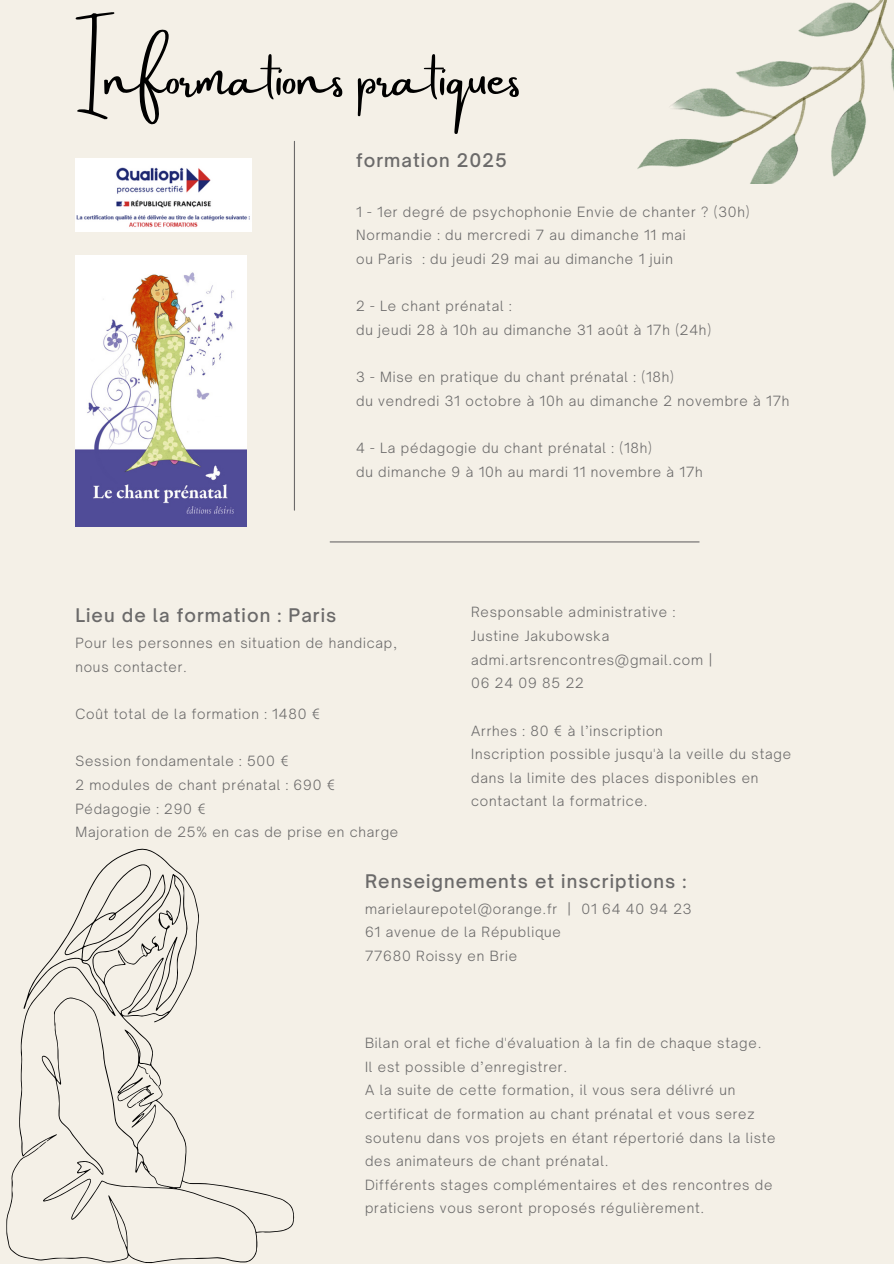
<style>
.page{position:relative;width:894px;height:1264px;background:#fff}
.page>*{position:absolute;margin:0;border:0;box-sizing:border-box;transform-origin:0 0}
.t1{font:52.8px "Amsterdam Two";color:#000}
.t2{font:500 18px "Open Sauce One";letter-spacing:.06em;color:#6b6a6a}
.t3{font:300 13.5px/23.7px "Open Sauce One";letter-spacing:.06em;color:#6b6a6a}
</style>
<div class="page">
<div style="left:0;top:0;width:893px;height:1263px;background:#f4f0e7"></div>
<hr style="left:294px;top:141px;width:1px;height:369px;background:#6b6a6a">
<svg style="left:6px;top:848px;width:288px;height:415px"></svg>
<hr style="left:330px;top:541px;width:369px;height:1px;background:#6b6a6a">
<img style="left:637px;top:0;width:256px;height:183px">
<img style="left:75px;top:158px;width:176px;height:74px">
<img style="left:75px;top:256px;width:171px;height:271px">
<p class="t1" style="left:75px;top:48px;width:447px">Informations pratiques</p>
<p class="t2" style="left:356px;top:149px;width:152px">formation 2025</p>
<p class="t3" style="left:356px;top:200px;width:395px">1 - 1er degré de psychophonie Envie de chanter ? (30h)</p>
<h2 class="t3" style="left:356px;top:223px;width:331px">Normandie : du mercredi 7 au dimanche 11 mai</h2>
<p class="t3" style="left:356px;top:247px;width:58px">ou Paris</p>
<p class="t3" style="left:422px;top:247px;width:252px">: du jeudi 29 mai au dimanche 1 juin</p>
<p class="t3" style="left:356px;top:294px;width:356px">2 - Le chant prénatal :<br>du jeudi 28 à 10h au dimanche 31 août à 17h (24h)</p>
<p class="t3" style="left:356px;top:365px;width:319px">3 - Mise en pratique du chant prénatal : (18h)</p>
<p class="t3" style="left:356px;top:389px;width:434px">du vendredi 31 octobre à 10h au dimanche 2 novembre à 17h</p>
<p class="t3" style="left:356px;top:436px;width:297px">4 - La pédagogie du chant prénatal : (18h)</p>
<p class="t3" style="left:356px;top:460px;width:348px">du dimanche 9 à 10h au mardi 11 novembre à 17h</p>
<p class="t3" style="left:471px;top:600px;width:205px">Responsable administrative :</p>
<p class="t3" style="left:471px;top:624px;width:139px">Justine Jakubowska</p>
<p class="t3" style="left:471px;top:647px;width:243px">admi.artsrencontres@gmail.com |</p>
<p class="t3" style="left:471px;top:671px;width:114px">06 24 09 85 22</p>
<p class="t3" style="left:471px;top:718px;width:193px">Arrhes : 80 € à l’inscription</p>
<p class="t3" style="left:471px;top:742px;width:321px">Inscription possible jusqu'à la veille du stage dans la limite des places disponibles en contactant la formatrice.</p>
<p class="t2" style="left:75px;top:604px;width:262px">Lieu de la formation : Paris</p>
<p class="t3" style="left:75px;top:631px;width:323px">Pour les personnes en situation de handicap, nous contacter.</p>
<p class="t3" style="left:75px;top:702px;width:246px">Coût total de la formation : 1480 €</p>
<p class="t3" style="left:75px;top:749px;width:215px">Session fondamentale : 500 €</p>
<p class="t3" style="left:75px;top:773px;width:261px">2 modules de chant prénatal : 690 €</p>
<p class="t3" style="left:75px;top:796px;width:132px">Pédagogie : 290 €</p>
<p class="t3" style="left:75px;top:820px;width:324px">Majoration de 25% en cas de prise en charge</p>
<p class="t2" style="left:365px;top:869px;width:323px">Renseignements et inscriptions :</p>
<p class="t3" style="left:365px;top:896px;width:328px">marielaurepotel@orange.fr | 01 64 40 94 23</p>
<p class="t3" style="left:365px;top:920px;width:197px">61 avenue de la République</p>
<p class="t3" style="left:365px;top:944px;width:153px">77680 Roissy en Brie</p>
<p class="t3" style="left:365px;top:1031px;width:398px">Bilan oral et fiche d'évaluation à la fin de chaque stage.</p>
<p class="t3" style="left:365px;top:1054px;width:204px">Il est possible d’enregistrer.</p>
<p class="t3" style="left:365px;top:1078px;width:412px">A la suite de cette formation, il vous sera délivré un certificat de formation au chant prénatal et vous serez soutenu dans vos projets en étant répertorié dans la liste des animateurs de chant prénatal.</p>
<p class="t3" style="left:365px;top:1172px;width:409px">Différents stages complémentaires et des rencontres de praticiens vous seront proposés régulièrement.</p>
</div>
